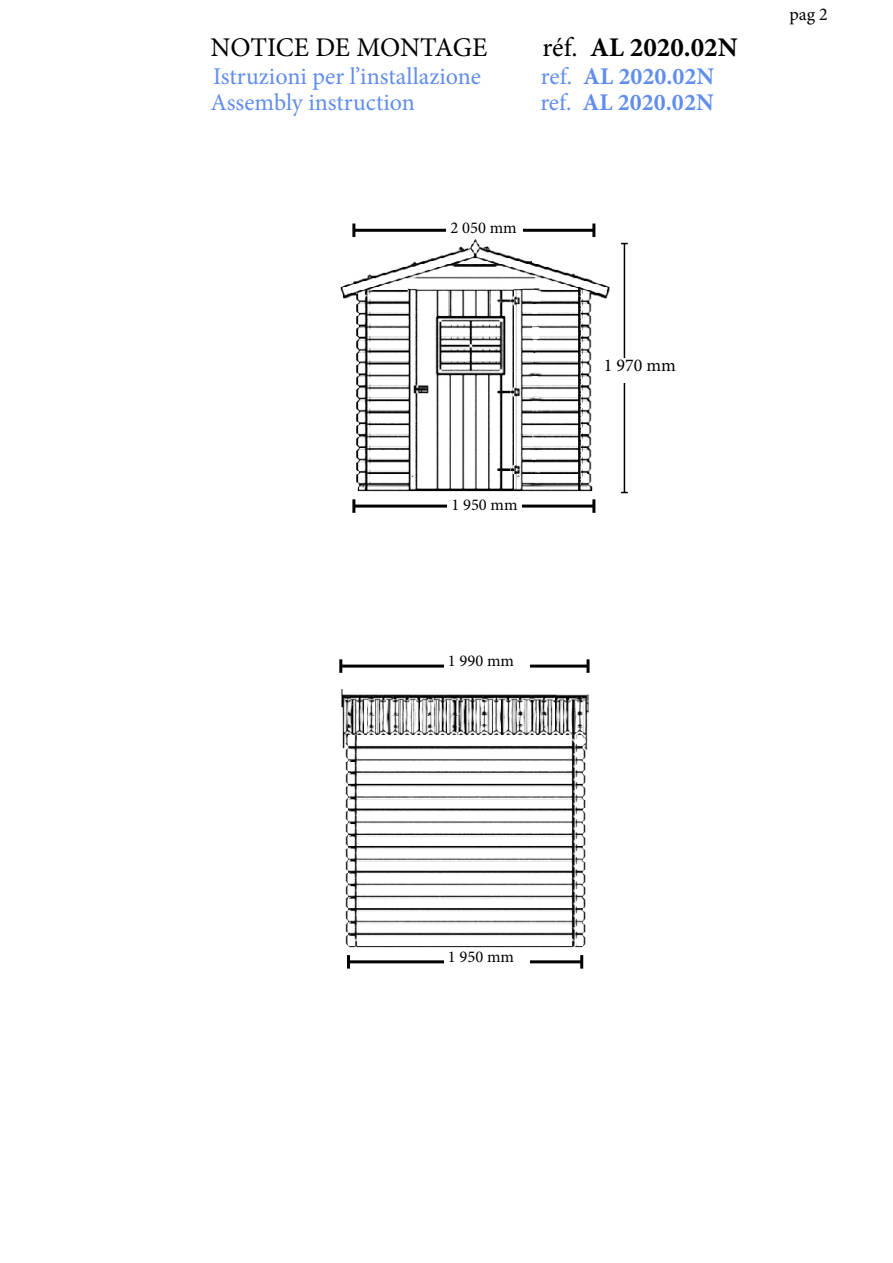
<style>
.page{position:relative;width:893px;height:1263px;background:#fff}
.page>*{position:absolute;margin:0;border:0;box-sizing:border-box;transform-origin:0 0}
.t1{font:27px "Minion Pro";letter-spacing:-.01em;color:#000}
.t2{font:700 27px "Minion Pro";color:#000}
.t3{font:24px "Minion Pro";color:#618eeb}
.t4{font:700 24px "Minion Pro";color:#618eeb}
.t5{font:18px "Minion Pro";color:#000}
.t6{font:16.5px "Minion Pro";color:#000}
.s1{font-weight:400}
</style>
<div class="page">
<img style="left:340px;top:223px;width:288px;height:290px">
<img style="left:341px;top:659px;width:248px;height:310px">
<hr style="left:354px;top:505px;width:240px;height:3px;background:#000">
<hr style="left:352px;top:499px;width:3px;height:14px;background:#000">
<hr style="left:592px;top:499px;width:3px;height:14px;background:#000">
<hr style="left:354px;top:229px;width:240px;height:3px;background:#000">
<hr style="left:352px;top:223px;width:3px;height:14px;background:#000">
<hr style="left:592px;top:223px;width:3px;height:14px;background:#000">
<hr style="left:348px;top:960px;width:234px;height:3px;background:#000">
<svg style="left:347px;top:955px;width:3px;height:13px"></svg>
<svg style="left:580px;top:955px;width:3px;height:13px"></svg>
<div style="left:447px;top:497px;width:75px;height:28px;background:#fff"></div>
<div style="left:446px;top:220px;width:77px;height:17px;background:#fff"></div>
<div style="left:444px;top:949px;width:85px;height:32px;background:#fff"></div>
<hr style="left:624px;top:244px;width:1px;height:248px;background:#000">
<div style="left:604px;top:358px;width:80px;height:24px;background:#fff"></div>
<hr style="left:341px;top:665px;width:247px;height:3px;background:#000">
<hr style="left:339px;top:659px;width:3px;height:14px;background:#000">
<svg style="left:586px;top:659px;width:4px;height:14px"></svg>
<div style="left:444px;top:653px;width:85px;height:32px;background:#fff"></div>
<p class="t1" style="left:210px;top:29px;width:278px">NOTICE DE MONTAGE</p>
<p class="t2" style="left:543px;top:28px;width:197px"><span class="s1">réf.</span> AL 2020.02N</p>
<p class="t3" style="left:210px;top:86px;width:206px">Assembly instruction</p>
<p class="t4" style="left:540px;top:85px;width:175px"><span class="s1">ref.</span> AL 2020.02N</p>
<p class="t3" style="left:213px;top:60px;width:269px">Istruzioni per l’installazione</p>
<p class="t4" style="left:541px;top:59px;width:175px"><span class="s1">ref.</span> AL 2020.02N</p>
<p class="t6" style="left:450px;top:217px;width:68px">2 050 mm</p>
<p class="t6" style="left:451px;top:494px;width:68px">1 950 mm</p>
<p class="t5" style="left:604px;top:354px;width:74px">1 970 mm</p>
<p class="t5" style="left:789px;top:2px;width:40px">pag 2</p>
<p class="t6" style="left:448px;top:650px;width:68px">1 990 mm</p>
<p class="t6" style="left:448px;top:946px;width:68px">1 950 mm</p>
</div>
